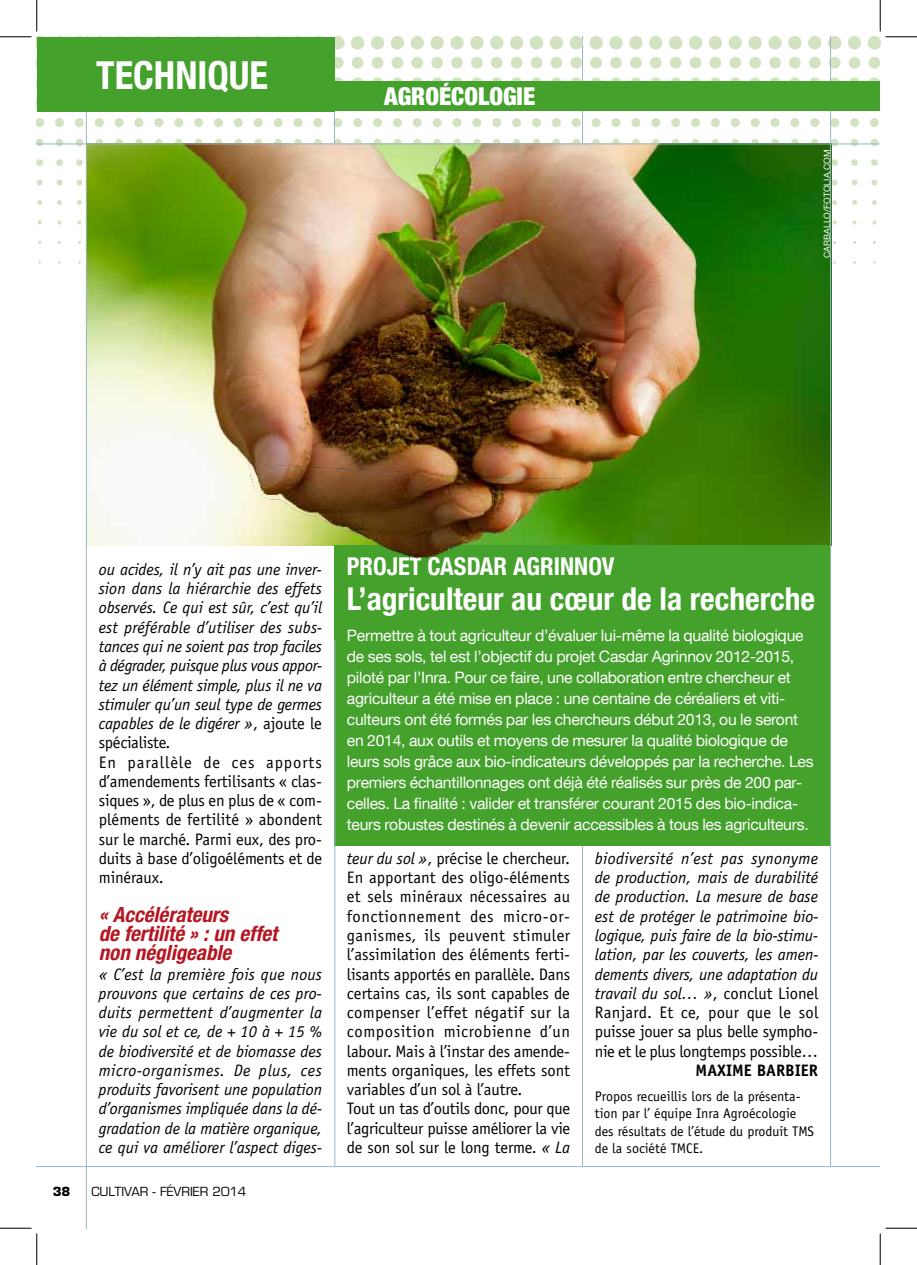
<style>
.page{position:relative;width:917px;height:1265px;background:#fff}
.page>*{position:absolute;margin:0;border:0;box-sizing:border-box;transform-origin:0 0}
.t1{font:700 condensed 38.5px "Helvetica Neue LT Com";color:#fff}
.t2{font:700 condensed 31.5px "Helvetica Neue LT Com";color:#fff}
.t3{font:700 condensed 24.5px "Helvetica Neue LT Com";color:#fff}
.t4{font:900 condensed 24.5px "Helvetica Neue LT Com";color:#fff}
.t5{font:italic 700 condensed 21px/19.2px "Helvetica Neue LT Com";color:#b51621}
.t6{font:italic 16.62px/19.2px "Officina Sans Std";letter-spacing:-.005em;color:#000;text-align:justify}
.t7{font:16.62px/19.2px "Officina Sans Std";color:#000}
.t8{font:700 16.62px "Officina Sans Std";color:#000}
.t9{font:15.75px/21px "Helvetica Neue LT Com";letter-spacing:-.015em;color:#fff}
.t10{font:14px/17.5px "Officina Sans Std";color:#000}
.t11{font:12.25px "Eurostile LT Std";color:#000}
.t12{font:700 12.25px "Eurostile LT Std";color:#000}
.t13{font:8.75px "Helvetica Neue LT Com";color:#fff}
.s1{font-style:normal}
.s2{font-style:italic}
</style>
<div class="page">
<hr style="left:582px;top:37px;width:1px;height:1128px;background:#9ab5c6">
<img style="left:37px;top:37px;width:843px;height:233px">
<hr style="left:334px;top:111px;width:1px;height:33px;background:#9ab5c6">
<hr style="left:37px;top:1165px;width:843px;height:1px;background:#9ab5c6">
<img style="left:87px;top:144px;width:743px;height:400px">
<div style="left:334px;top:544px;width:496px;height:301px;background:#44a12b"></div>
<img style="left:85px;top:344px;width:701px;height:226px">
<hr style="left:830px;top:37px;width:1px;height:1128px;background:#9ab5c6">
<hr style="left:86px;top:37px;width:1px;height:1190px;background:#9ab5c6">
<hr style="left:37px;top:143px;width:843px;height:1px;background:#9ab5c6">
<div style="left:37px;top:37px;width:297px;height:74px;background:#44a12b"></div>
<div style="left:334px;top:81px;width:546px;height:30px;background:#44a12b"></div>
<hr style="left:334px;top:639px;width:1px;height:526px;background:#9ab5c6">
<hr style="left:0;top:36px;width:32px;height:1px;background:#000">
<hr style="left:885px;top:36px;width:32px;height:1px;background:#000">
<hr style="left:0;top:1227px;width:32px;height:1px;background:#000">
<hr style="left:885px;top:1227px;width:32px;height:1px;background:#000">
<hr style="left:36px;top:0;width:1px;height:32px;background:#000">
<hr style="left:36px;top:1233px;width:1px;height:31px;background:#000">
<hr style="left:880px;top:0;width:1px;height:32px;background:#000">
<hr style="left:880px;top:1233px;width:1px;height:31px;background:#000">
<h1 class="t1" style="left:96px;top:52px;width:170px">technique</h1>
<h3 class="t4" style="left:384px;top:82px;width:153px">AGROÉCOLOGIE</h3>
<p class="t13" style="left:821px;top:258px;width:108px;rotate:-90deg">carballo/Fotolia.com</p>
<p class="t6" style="left:99px;top:559px;width:225px;text-align:left">ou acides, il n’y ait pas une inver&shy;sion dans la hiérarchie des effets observés. Ce qui est sûr, c’est qu’il est préférable d’utiliser des subs&shy;tances qui ne soient pas trop faciles à dégrader, puisque plus vous appor&shy;tez un élément simple, plus il ne va stimuler qu’un seul type de germes capables de le digérer »<span class="s1">, ajoute le spécialiste.<br>En parallèle de ces apports d’amendements fertilisants « clas&shy;siques », de plus en plus de « com&shy;pléments de fertilité » abondent sur le marché. Parmi eux, des pro&shy;duits à base d’oligoéléments et de minéraux.</span></p>
<p class="t5" style="left:99px;top:904px;width:180px">« Accélérateurs<br>de fertilité » : un effet non négligeable</p>
<p class="t6" style="left:99px;top:964px;width:225px">« C’est la première fois que nous prouvons que certains de ces pro&shy;duits permettent d’augmenter la vie du sol et ce, de + 10 à + 15 % de biodiversité et de biomasse des micro-organismes. De plus, ces produits favorisent une population d’organismes impliquée dans la dé&shy;gradation de la matière organique, ce qui va améliorer l’aspect diges-</p>
<p class="t12" style="left:53px;top:1183px;width:19px">38</p>
<p class="t11" style="left:91px;top:1183px;width:157px">CULTIVAR - FÉVRIER 2014</p>
<h3 class="t3" style="left:347px;top:551px;width:269px">Projet Casdar Agrinnov</h3>
<h2 class="t2" style="left:347px;top:579px;width:470px">L’agriculteur au cœur de la recherche</h2>
<p class="t9" style="left:347px;top:624px;width:468px">Permettre à tout agriculteur d’évaluer lui-même la qualité biologique de ses sols, tel est l’objectif du projet Casdar Agrinnov 2012-2015, piloté par l’I nra. Pour ce faire, une collaboration entre chercheur et agriculteur a été mise en place : une centaine de céréaliers et viti&shy;culteurs ont été formés par les chercheurs début 2013, ou le seront en 2014, aux outils et moyens de mesurer la qualité biologique de leurs sols grâce aux bio-indicateurs développés par la recherche. Les premiers échantillonnages ont déjà été réalisés sur près de 200 par&shy;celles. La finalité : valider et transférer courant 2015 des bio-indica&shy;teurs robustes destinés à devenir accessibles à tous les agriculteurs.</p>
<p class="t7" style="left:347px;top:848px;width:225px"><span class="s2">teur du sol »</span>, précise le chercheur.<br>En apportant des oligo-éléments et sels minéraux nécessaires au fonctionnement des micro-or&shy;ganismes, ils peuvent stimuler l’assimilation des éléments ferti&shy;lisants apportés en parallèle. Dans certains cas, ils sont capables de compenser l’effet négatif sur la composition microbienne d’un labour. Mais à l’instar des amende&shy;ments organiques, les effets sont variables d’un sol à l’autre.<br>Tout un tas d’outils donc, pour que l’agriculteur puisse améliorer la vie de son sol sur le long terme. <span class="s2">« La</span></p>
<p class="t6" style="left:595px;top:848px;width:225px">biodiversité n’est pas synonyme de production, mais de durabilité de production. La mesure de base est de protéger le patrimoine bio&shy;logique, puis faire de la bio-stimu&shy;lation, par les couverts, les amen&shy;dements divers, une adaptation du travail du sol… »<span class="s1">, conclut Lionel Ranjard. Et ce, pour que le sol puisse jouer sa plus belle sympho&shy;nie et le plus longtemps possible…</span></p>
<p class="t8" style="left:696px;top:1059px;width:80px">MAXIM E BARBI</p>
<p class="t8" style="left:801px;top:1059px;width:15px">ER</p>
<p class="t10" style="left:595px;top:1087px;width:221px">Propos recueillis lors de la présenta&shy;tion par l’ équipe Inra Agroécologie des résultats de l’étude du produit TMS de la société TMCE.</p>
</div>
